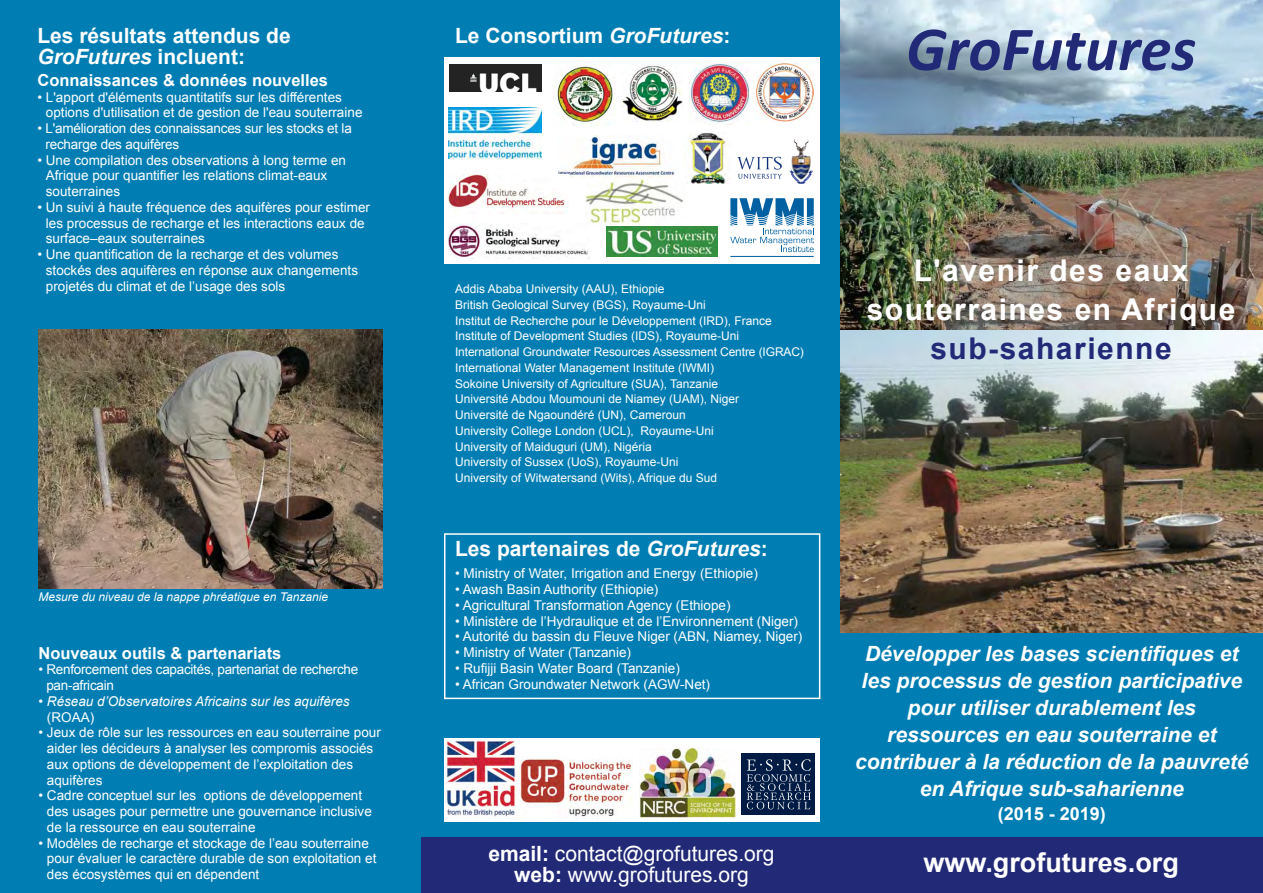
<style>
.page{position:relative;width:1263px;height:893px;background:#007eb3}
.page>*{position:absolute;margin:0;border:0;box-sizing:border-box;transform-origin:0 0}
.t1{font:italic 700 63px "Calibri";color:#222a78}
.t2{font:700 30px/39px "Arial";letter-spacing:.05em;color:#fff;text-align:center}
.t3{font:700 30px "Arial";letter-spacing:.05em;color:#222a78}
.t4{font:700 27px "Arial";color:#fff}
.t5{font:italic 700 21px/27px "Arial";color:#fff;text-align:center}
.t6{font:700 21px/21px "Arial";color:#fff}
.t7{font:21px/21px "Arial";color:#fff;text-align:center}
.t8{font:700 18px "Arial";color:#fff}
.t9{font:700 16.5px "Arial";color:#fff}
.t10{font:13.5px/15.8px "Arial";color:#fff}
.t11{font:13.5px/15.8px "Arial";letter-spacing:-.02em;color:#fff}
.t12{font:italic 13.5px/15.8px "Arial";color:#fff}
.t13{font:12px/15.8px "Arial";color:#fff}
.t14{font:italic 12px "Arial";color:#fff}
.s1{font-style:italic}
.s2{font-style:normal}
.s3{font-weight:700}
</style>
<div class="page">
<div style="left:421px;top:838px;width:842px;height:55px;background:#222a78"></div>
<div style="left:444px;top:738px;width:376px;height:84px;background:#fff"></div>
<img style="left:841px;top:329px;width:422px;height:303px">
<img style="left:841px;top:0;width:422px;height:329px">
<img style="left:39px;top:329px;width:343px;height:259px">
<div style="left:444px;top:533px;width:376px;height:166px;border:2px solid #fff"></div>
<div style="left:444px;top:57px;width:376px;height:207px;background:#fff"></div>
<img style="left:449px;top:64px;width:93px;height:28px">
<img style="left:448px;top:224px;width:142px;height:35px">
<img style="left:559px;top:136px;width:116px;height:42px">
<img style="left:520px;top:758px;width:112px;height:63px">
<div style="left:740px;top:752px;width:76px;height:64px;background:#001c44"></div>
<svg style="left:747px;top:759px;width:64px;height:50px"></svg>
<img style="left:445px;top:739px;width:72px;height:78px">
<svg style="left:730px;top:198px;width:84px;height:54px"></svg>
<hr style="left:730px;top:256px;width:84px;height:1px;background:#0060a1">
<img style="left:756px;top:64px;width:58px;height:58px">
<img style="left:623px;top:65px;width:59px;height:57px">
<img style="left:689px;top:63px;width:60px;height:61px">
<img style="left:737px;top:140px;width:76px;height:44px">
<img style="left:553px;top:64px;width:63px;height:62px">
<img style="left:448px;top:108px;width:94px;height:50px">
<img style="left:448px;top:174px;width:120px;height:39px">
<img style="left:640px;top:748px;width:95px;height:69px">
<img style="left:684px;top:132px;width:43px;height:51px">
<img style="left:607px;top:227px;width:111px;height:30px">
<img style="left:585px;top:179px;width:100px;height:45px">
<h3 class="t6" style="left:455px;top:25px;width:277px">Le Consortium <span class="s1">GroFutures</span>:</h3>
<h3 class="t6" style="left:37px;top:26px;width:255px">Les résultats attendus de<br><span class="s1">GroFutures</span> incluent:</h3>
<h1 class="t1" style="left:906px;top:9px;width:292px">GroFutures</h1>
<p class="t9" style="left:37px;top:69px;width:292px">Connaissances &amp; données nouvelles</p>
<p class="t10" style="left:46px;top:89px;width:318px;text-indent:-8px">• L'apport d'éléments quantitatifs sur les différentes options d'utilisation et de gestion de l'eau souterraine</p>
<p class="t10" style="left:45px;top:121px;width:308px;text-indent:-8px">• L'amélioration des connaissances sur les stocks et la recharge des aquifères</p>
<p class="t10" style="left:46px;top:152px;width:302px;text-indent:-8px">• Une compilation des observations à long terme en<br>Afrique pour quantifier les relations climat-eaux souterraines</p>
<p class="t10" style="left:46px;top:199px;width:326px;text-indent:-8px">• Un suivi à haute fréquence des aquifères pour estimer les processus de recharge et les interactions eaux de surface–eaux souterraines</p>
<p class="t10" style="left:46px;top:247px;width:314px;text-indent:-8px">• Une quantification de la recharge et des volumes stockés des aquifères en réponse aux changements projetés du climat et de l’usage des sols</p>
<h2 class="t2" style="left:867px;top:252px;width:370px">L'avenir des eaux souterraines en Afrique</h2>
<h2 class="t3" style="left:930px;top:329px;width:243px">sub-saharienne</h2>
<p class="t13" style="left:455px;top:281px;width:350px">Addis Ababa University (AAU), Ethiopie<br>British Geological Survey (BGS), Royaume-Uni<br>Institut de Recherche pour le Développement (IRD), France Institute of Development Studies (IDS), Royaume-Uni International Groundwater Resources Assessment Centre (IGRAC)<br>International Water Management Institute (IWMI)<br>Sokoine University of Agriculture (SUA), Tanzanie<br>Université Abdou Moumouni de Niamey (UAM), Niger<br>Université de Ngaoundéré (UN), Cameroun<br>University College London (UCL), Royaume-Uni<br>University of Maiduguri (UM), Nigéria<br>University of Sussex (UoS), Royaume-Uni<br>University of Witwatersand (Wits), Afrique du Sud</p>
<p class="t14" style="left:38px;top:589px;width:291px">Mesure du niveau de la nappe phréatique en Tanzanie</p>
<p class="t9" style="left:38px;top:642px;width:244px">Nouveaux outils &amp; partenariats</p>
<p class="t11" style="left:46px;top:662px;width:313px;text-indent:-8px">• Renforcement des capacités, partenariat de recherche pan-africain</p>
<p class="t12" style="left:47px;top:693px;width:304px;text-indent:-8px"><span class="s2">•</span> Réseau d’Observatoires Africains sur les aquifères <span class="s2">(ROAA)</span></p>
<p class="t10" style="left:47px;top:725px;width:335px;text-indent:-8px">• Jeux de rôle sur les ressources en eau souterraine pour aider les décideurs à analyser les compromis associés aux options de développement de l’exploitation des aquifères</p>
<p class="t10" style="left:47px;top:788px;width:326px;text-indent:-8px">• Cadre conceptuel sur les options de développement des usages pour permettre une gouvernance inclusive de la ressource en eau souterraine</p>
<p class="t10" style="left:47px;top:835px;width:331px;text-indent:-8px">• Modèles de recharge et stockage de l’eau souterraine pour évaluer le caractère durable de son exploitation et des écosystèmes qui en dépendent</p>
<h3 class="t6" style="left:455px;top:539px;width:314px">Les partenaires de <span class="s1">GroFutures</span>:</h3>
<p class="t10" style="left:455px;top:566px;width:304px">• Ministry of Water, Irrigation and Energy (Ethiopie)</p>
<p class="t10" style="left:455px;top:582px;width:205px">• Awash Basin Authority (Ethiopie)</p>
<p class="t10" style="left:455px;top:597px;width:277px">• Agricultural Transformation Agency (Ethiope)</p>
<p class="t10" style="left:455px;top:613px;width:345px">• Ministère de l’Hydraulique et de l’Environnement (Niger)</p>
<p class="t10" style="left:455px;top:629px;width:349px">• Autorité du bassin du Fleuve Niger (ABN, Niamey, Niger)</p>
<p class="t10" style="left:455px;top:645px;width:178px">• Ministry of Water (Tanzanie)</p>
<p class="t10" style="left:455px;top:660px;width:226px">• Rufijji Basin Water Board (Tanzanie)</p>
<p class="t10" style="left:455px;top:676px;width:257px">• African Groundwater Network (AGW-Net)</p>
<h3 class="t7" style="left:488px;top:843px;width:288px"><span class="s3">email:</span> contact@grofutures.org <span class="s3">web:</span> www.grofutures.org</h3>
<h3 class="t5" style="left:855px;top:640px;width:395px">Développer les bases scientifiques et les processus de gestion participative pour utiliser durablement les ressources en eau souterraine et contribuer à la réduction de la pauvreté en Afrique sub-saharienne</h3>
<h3 class="t8" style="left:998px;top:801px;width:110px">(2015 - 2019)</h3>
<h3 class="t4" style="left:923px;top:845px;width:257px">www.grofutures.org</h3>
</div>
